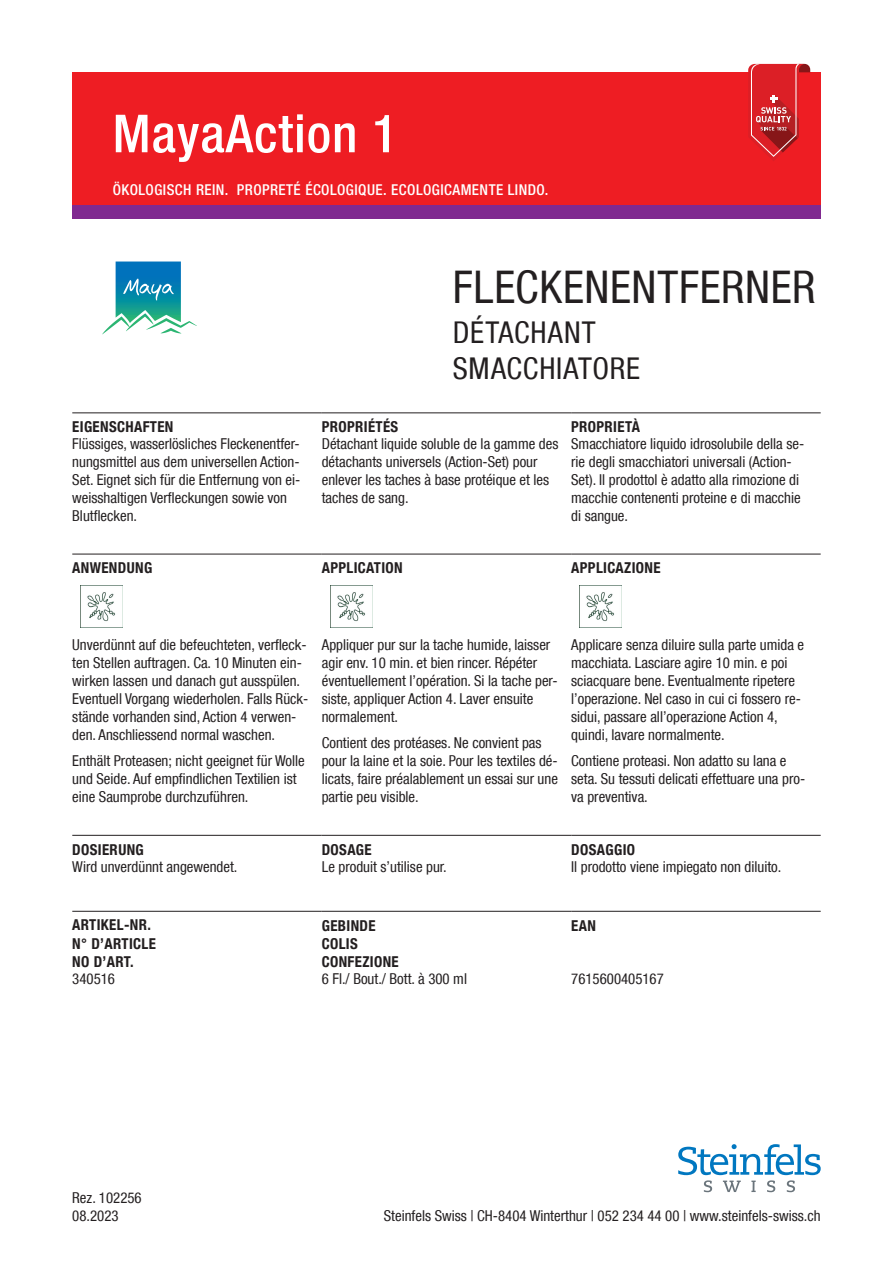
<style>
.page{position:relative;width:893px;height:1263px;background:#fff}
.page>*{position:absolute;margin:0;border:0;box-sizing:border-box;transform-origin:0 0}
.t1{font:500 condensed 52.5px "Helvetica Neue LT Com";letter-spacing:.02em;color:#fff}
.t2{font:condensed 45px "Helvetica Neue LT Com";letter-spacing:.015em;color:#231f20}
.t3{font:condensed 30px/36px "Helvetica Neue LT Com";letter-spacing:.03em;color:#231f20}
.t4{font:condensed 15px/18px "Helvetica Neue LT Com";color:#231f20}
.t5{font:700 condensed 15px/18px "Helvetica Neue LT Com";letter-spacing:.025em;color:#231f20}
.t6{font:500 condensed 15px "Helvetica Neue LT Com";letter-spacing:.03em;color:#fff}
</style>
<div class="page">
<hr style="left:72px;top:412px;width:250px;height:1px;background:#231f20">
<hr style="left:322px;top:412px;width:249px;height:1px;background:#231f20">
<hr style="left:571px;top:412px;width:250px;height:1px;background:#231f20">
<hr style="left:72px;top:911px;width:250px;height:1px;background:#231f20">
<hr style="left:322px;top:911px;width:249px;height:1px;background:#231f20">
<hr style="left:571px;top:911px;width:250px;height:1px;background:#231f20">
<hr style="left:72px;top:554px;width:250px;height:1px;background:#231f20">
<hr style="left:322px;top:554px;width:249px;height:1px;background:#231f20">
<hr style="left:571px;top:554px;width:250px;height:1px;background:#231f20">
<hr style="left:72px;top:835px;width:250px;height:1px;background:#231f20">
<hr style="left:322px;top:835px;width:249px;height:1px;background:#231f20">
<hr style="left:571px;top:835px;width:250px;height:1px;background:#231f20">
<img style="left:81px;top:585px;width:42px;height:42px">
<img style="left:330px;top:585px;width:42px;height:42px">
<img style="left:580px;top:585px;width:41px;height:37px">
<div style="left:72px;top:167px;width:749px;height:52px;background:#802990"></div>
<div style="left:72px;top:72px;width:749px;height:133px;background:#ee1d23"></div>
<svg style="left:116px;top:261px;width:65px;height:62px;background:#2997b1"></svg>
<svg style="left:748px;top:64px;width:62px;height:97px"></svg>
<svg style="left:678px;top:1144px;width:143px;height:48px"></svg>
<h1 class="t1" style="left:113px;top:102px;width:286px">MayaAction 1</h1>
<p class="t6" style="left:113px;top:181px;width:437px">ÖKOLOGISCH REIN. PROPRETÉ ÉCOLOGIQUE. ECOLOGICAMENTE LINDO.</p>
<h2 class="t2" style="left:453px;top:261px;width:364px">FLECKENENTFERNER</h2>
<h3 class="t3" style="left:453px;top:315px;width:189px">DÉTACHANT<br>SMACCHIATORE</h3>
<p class="t5" style="left:72px;top:418px;width:103px">EIGENSCHAFTEN</p>
<p class="t5" style="left:322px;top:418px;width:78px">PROPRIÉTÉS</p>
<p class="t5" style="left:571px;top:418px;width:70px">PROPRIETÀ</p>
<p class="t4" style="left:72px;top:435px;width:230px">Flüssiges, wasserlösliches Fleckenentfer&shy;nungsmittel aus dem universellen Action-Set. Eignet sich für die Entfernung von ei&shy;weisshaltigen Verfleckungen sowie von Blutflecken.</p>
<p class="t4" style="left:322px;top:435px;width:238px">Détachant liquide soluble de la gamme des détachants universels (Action-Set) pour enlever les taches à base protéique et les taches de sang.</p>
<p class="t4" style="left:571px;top:435px;width:234px">Smacchiatore liquido idrosolubile della se&shy;rie degli smacchiatori universali (Action-Set). Il prodottol è adatto alla rimozione di macchie contenenti proteine e di macchie di sangue.</p>
<p class="t5" style="left:72px;top:559px;width:81px">ANWENDUNG</p>
<p class="t5" style="left:322px;top:559px;width:82px">APPLICATION</p>
<p class="t5" style="left:571px;top:559px;width:91px">APPLICAZIONE</p>
<p class="t4" style="left:72px;top:635px;width:238px">Unverdünnt auf die befeuchteten, verfleck&shy;ten Stellen auftragen. Ca. 10 Minuten ein&shy;wirken lassen und danach gut ausspülen.<br>Eventuell Vorgang wiederholen. Falls Rück&shy;stände vorhanden sind, Action 4 verwen&shy;den. Anschliessend normal waschen.</p>
<p class="t4" style="left:72px;top:752px;width:234px">Enthält Proteasen; nicht geeignet für Wolle und Seide. Auf empfindlichen Textilien ist eine Saumprobe durchzuführen.</p>
<p class="t4" style="left:322px;top:635px;width:237px">Appliquer pur sur la tache humide, laisser agir env. 10 min. et bien rincer. Répéter éventuellement l’opération. Si la tache per&shy;siste, appliquer Action 4. Laver ensuite normalement.</p>
<p class="t4" style="left:322px;top:734px;width:238px">Contient des protéases. Ne convient pas pour la laine et la soie. Pour les textiles dé&shy;licats, faire préalablement un essai sur une partie peu visible.</p>
<p class="t4" style="left:571px;top:635px;width:234px">Applicare senza diluire sulla parte umida e macchiata. Lasciare agire 10 min. e poi sciacquare bene. Eventualmente ripetere l’operazione. Nel caso in cui ci fossero re&shy;sidui, passare all’operazione Action 4, quindi, lavare normalmente.</p>
<p class="t4" style="left:571px;top:752px;width:235px">Contiene proteasi. Non adatto su lana e seta. Su tessuti delicati effettuare una pro&shy;va preventiva.</p>
<p class="t5" style="left:72px;top:840px;width:73px">DOSIERUNG</p>
<p class="t5" style="left:322px;top:840px;width:51px">DOSAGE</p>
<p class="t5" style="left:571px;top:840px;width:65px">DOSAGGIO</p>
<p class="t4" style="left:72px;top:857px;width:167px">Wird unverdünnt angewendet.</p>
<p class="t4" style="left:322px;top:857px;width:127px">Le produit s’utilise pur.</p>
<p class="t4" style="left:571px;top:857px;width:212px">Il prodotto viene impiegato non diluito.</p>
<p class="t5" style="left:72px;top:916px;width:85px">ARTIKEL-NR.<br>N° D’ARTICLE<br>NO D’ART.</p>
<p class="t5" style="left:322px;top:916px;width:79px">GEBINDE<br>COLIS<br>CONFEZIONE</p>
<p class="t5" style="left:571px;top:916px;width:26px">EAN</p>
<p class="t4" style="left:72px;top:969px;width:44px">340516</p>
<p class="t4" style="left:322px;top:969px;width:147px">6 Fl./ Bout./ Bott. à 300 ml</p>
<p class="t4" style="left:571px;top:969px;width:94px">7615600405167</p>
<p class="t4" style="left:72px;top:1188px;width:71px">Rez. 102256<br>08.2023</p>
<p class="t4" style="left:384px;top:1206px;width:438px">Steinfels Swiss | CH-8404 Winterthur | 052 234 44 00 | www.steinfels-swiss.ch</p>
</div>
